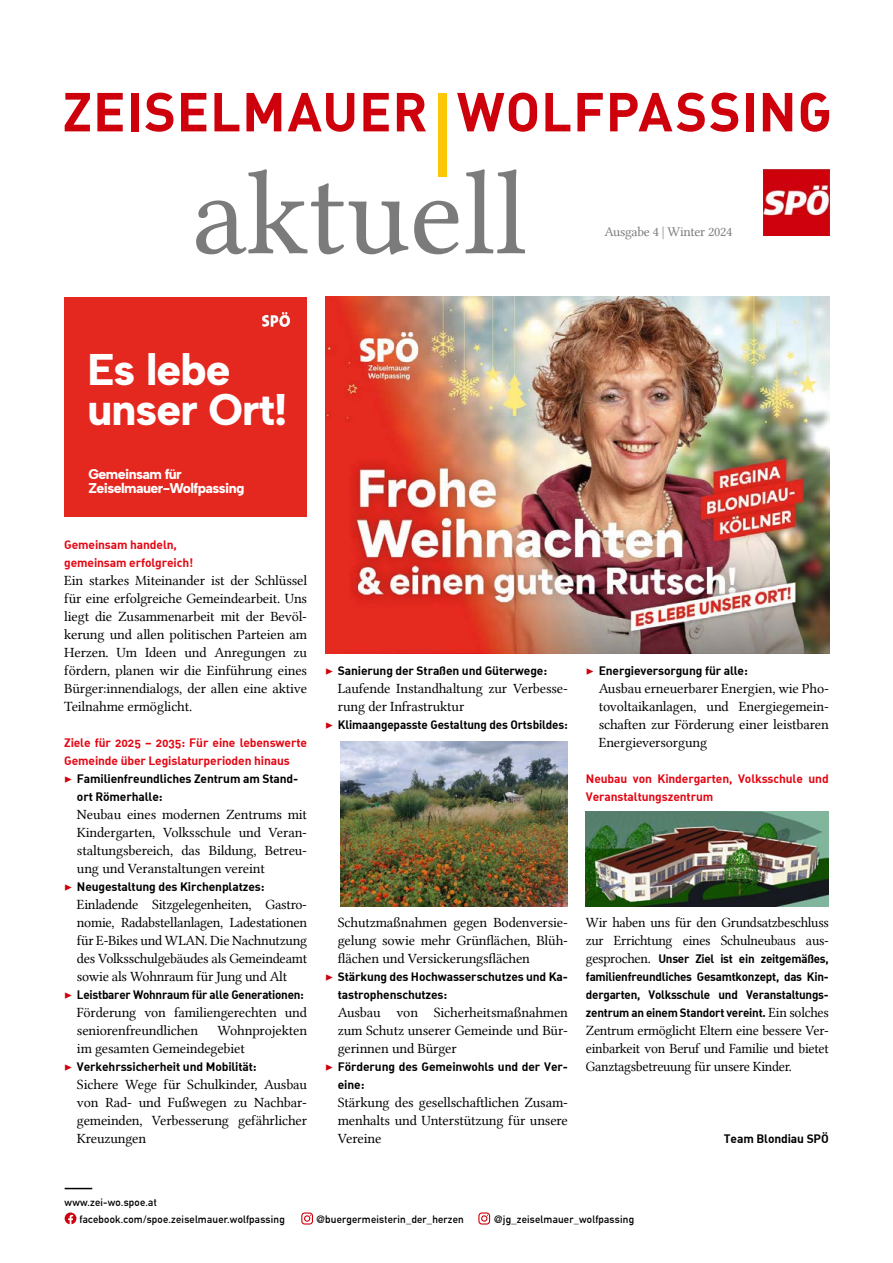
<style>
.page{position:relative;width:893px;height:1263px;background:#fff}
.page>*{position:absolute;margin:0;border:0;box-sizing:border-box;transform-origin:0 0}
.t1{font:120px "Lin Libertine";color:#7c7b7b}
.t2{font:54px "DIN Bold Alternate";letter-spacing:.015em;color:#ce000c}
.t3{font:44.4px/40.3px "Albert Sans";letter-spacing:-.02em;color:#fff}
.t4{font:14.25px/18px "Lin Libertine";letter-spacing:-.01em;color:#000;text-align:justify}
.t5{font:14.1px/14.1px "Albert Sans";letter-spacing:-.04em;color:#fff}
.t6{font:13.5px "Lin Libertine";letter-spacing:-.02em;color:#7c7b7b}
.t7{font:12px/18px "DIN Bold Alternate";letter-spacing:-.01em;color:#000}
.t8{font:12px/18px "DIN Bold Alternate";letter-spacing:-.01em;color:#e30613}
.t9{font:700 10.5px/16.5px "DIN Alternate";letter-spacing:.02em;color:#000}
.s1{font-family:"Minion Pro";font-size:13.5px;color:#ce000c}
.s2{font-family:"Lin Libertine";font-size:14.25px}
</style>
<div class="page">
<img style="left:763px;top:170px;width:66px;height:66px">
<div style="left:438px;top:93px;width:8px;height:83px;background:#fbc707"></div>
<svg style="left:301px;top:1212px;width:12px;height:12px"></svg>
<svg style="left:478px;top:1212px;width:12px;height:12px"></svg>
<svg style="left:65px;top:1188px;width:27px;height:1px"></svg>
<svg style="left:65px;top:1212px;width:12px;height:12px"></svg>
<img style="left:325px;top:296px;width:504px;height:357px">
<img style="left:340px;top:741px;width:228px;height:166px">
<img style="left:586px;top:811px;width:243px;height:95px">
<div style="left:65px;top:297px;width:242px;height:220px;background:#e5281f"></div>
<img style="left:262px;top:312px;width:28px;height:15px">
<h2 class="t2" style="left:63px;top:77px;width:771px">ZEISELMAUER WOLFPASSING</h2>
<h1 class="t1" style="left:192px;top:146px;width:336px">aktuell</h1>
<p class="t6" style="left:605px;top:224px;width:129px">Ausgabe 4 | Winter 2024</p>
<h3 class="t3" style="left:87px;top:349px;width:202px">Es lebe unser Ort!</h3>
<p class="t5" style="left:89px;top:467px;width:158px">Gemeinsam für<br>Zeiselmauer-Wolfpassing</p>
<p class="t8" style="left:64px;top:535px;width:130px">Gemeinsam handeln, gemeinsam erfolgreich!</p>
<p class="t4" style="left:64px;top:571px;width:244px">Ein starkes Miteinander ist der Schlüssel für eine erfolgreiche Gemeindearbeit. Uns liegt die Zusammenarbeit mit der Bevöl&shy;kerung und allen politischen Parteien am Herzen. Um Ideen und Anregungen zu fördern, planen wir die Einführung eines Bürger:innendialogs, der allen eine aktive Teilnahme ermöglicht.</p>
<p class="t8" style="left:64px;top:733px;width:244px">Ziele für 2025 – 2035: Für eine lebenswerte</p>
<p class="t8" style="left:64px;top:751px;width:227px">Gemeinde über Legislaturperioden hinaus</p>
<p class="t7" style="left:64px;top:769px;width:236px"><span class="s1">▶</span> Familienfreundliches Zentrum am Stand-</p>
<p class="t7" style="left:77px;top:787px;width:87px">ort Römerhalle:</p>
<p class="t4" style="left:77px;top:805px;width:232px">Neubau eines modernen Zentrums mit Kindergarten, Volksschule und Veran&shy;staltungsbereich, das Bildung, Betreu&shy;ung und Veranstaltungen vereint</p>
<p class="t7" style="left:64px;top:877px;width:202px"><span class="s1">▶</span> Neugestaltung des Kirchenplatzes:</p>
<p class="t4" style="left:77px;top:895px;width:232px">Einladende Sitzgelegenheiten, Gastro&shy;nomie, Radabstellanlagen, Ladestationen für E-Bikes und WLAN. Die Nachnutzung des Volksschulgebäudes als Gemeindeamt sowie als Wohnraum für Jung und Alt</p>
<p class="t7" style="left:64px;top:985px;width:241px"><span class="s1">▶</span> Leistbarer Wohnraum für alle Generationen:</p>
<p class="t4" style="left:77px;top:1003px;width:232px">Förderung von familiengerechten und seniorenfreundlichen</p>
<p class="t4" style="left:77px;top:1021px;width:232px;text-indent:140px">Wohnprojekten im gesamten Gemeindegebiet</p>
<p class="t7" style="left:64px;top:1057px;width:194px"><span class="s1">▶</span> Verkehrssicherheit und Mobilität:</p>
<p class="t4" style="left:77px;top:1075px;width:232px">Sichere Wege für Schulkinder, Ausbau von Rad- und Fußwegen zu Nachbar&shy;gemeinden, Verbesserung gefährlicher Kreuzungen</p>
<p class="t7" style="left:325px;top:661px;width:224px"><span class="s1">▶</span> Sanierung der Straßen und Güterwege:</p>
<p class="t4" style="left:338px;top:679px;width:232px">Laufende Instandhaltung zur Verbesse&shy;rung der Infrastruktur</p>
<p class="t7" style="left:325px;top:715px;width:244px"><span class="s1">▶</span> Klimaangepasste Gestaltung des Ortsbildes:</p>
<p class="t7" style="left:586px;top:661px;width:163px"><span class="s1">▶</span> Energieversorgung für alle:</p>
<p class="t4" style="left:599px;top:679px;width:232px">Ausbau erneuerbarer Energien, wie Pho&shy;tovoltaikanlagen, und Energiegemein&shy;schaften zur Förderung einer leistbaren Energieversorgung</p>
<p class="t8" style="left:586px;top:769px;width:244px">Neubau von Kindergarten, Volksschule und<br>Veranstaltungszentrum</p>
<p class="t4" style="left:338px;top:913px;width:232px">Schutzmaßnahmen gegen Bodenversie&shy;gelung sowie mehr Grünflächen, Blüh&shy;flächen und Versickerungsflächen</p>
<p class="t7" style="left:338px;top:967px;width:232px;text-indent:-13px"><span class="s1">▶</span> Stärkung des Hochwasserschutzes und Ka&shy;tastrophenschutzes:</p>
<p class="t4" style="left:338px;top:1003px;width:232px">Ausbau von Sicherheitsmaßnahmen zum Schutz unserer Gemeinde und Bür&shy;gerinnen und Bürger</p>
<p class="t7" style="left:338px;top:1057px;width:232px;text-indent:-13px"><span class="s1">▶</span> Förderung des Gemeinwohls und der Ver&shy;eine:</p>
<p class="t4" style="left:338px;top:1093px;width:232px">Stärkung des gesellschaftlichen Zusam&shy;menhalts und Unterstützung für unsere Vereine</p>
<p class="t4" style="left:586px;top:913px;width:244px">Wir haben uns für den Grundsatzbeschluss zur Errichtung eines Schulneubaus aus-</p>
<p class="t7" style="left:586px;top:949px;width:244px;text-align:justify"><span class="s2">gesprochen.</span> Unser Ziel ist ein zeitgemäßes, familienfreundliches Gesamtkonzept, das Kin&shy;dergarten, Volksschule und Veranstaltungs&shy;zentrum an einem Standort vereint. <span class="s2">Ein solches</span></p>
<p class="t4" style="left:586px;top:1021px;width:244px">Zentrum ermöglicht Eltern eine bessere Ver&shy;einbarkeit von Beruf und Familie und bietet Ganztagsbetreuung für unsere Kinder.</p>
<p class="t7" style="left:724px;top:1129px;width:106px">Team Blondiau SPÖ</p>
<p class="t9" style="left:80px;top:1194px;width:207px;text-indent:-15px">www.zei-wo.spoe.at facebook.com/spoe.zeiselmauer.wolfpassing</p>
<p class="t9" style="left:317px;top:1210px;width:149px">@buergermeisterin_der_herzen</p>
<p class="t9" style="left:494px;top:1210px;width:141px">@jg_zeiselmauer_wolfpassing</p>
</div>
